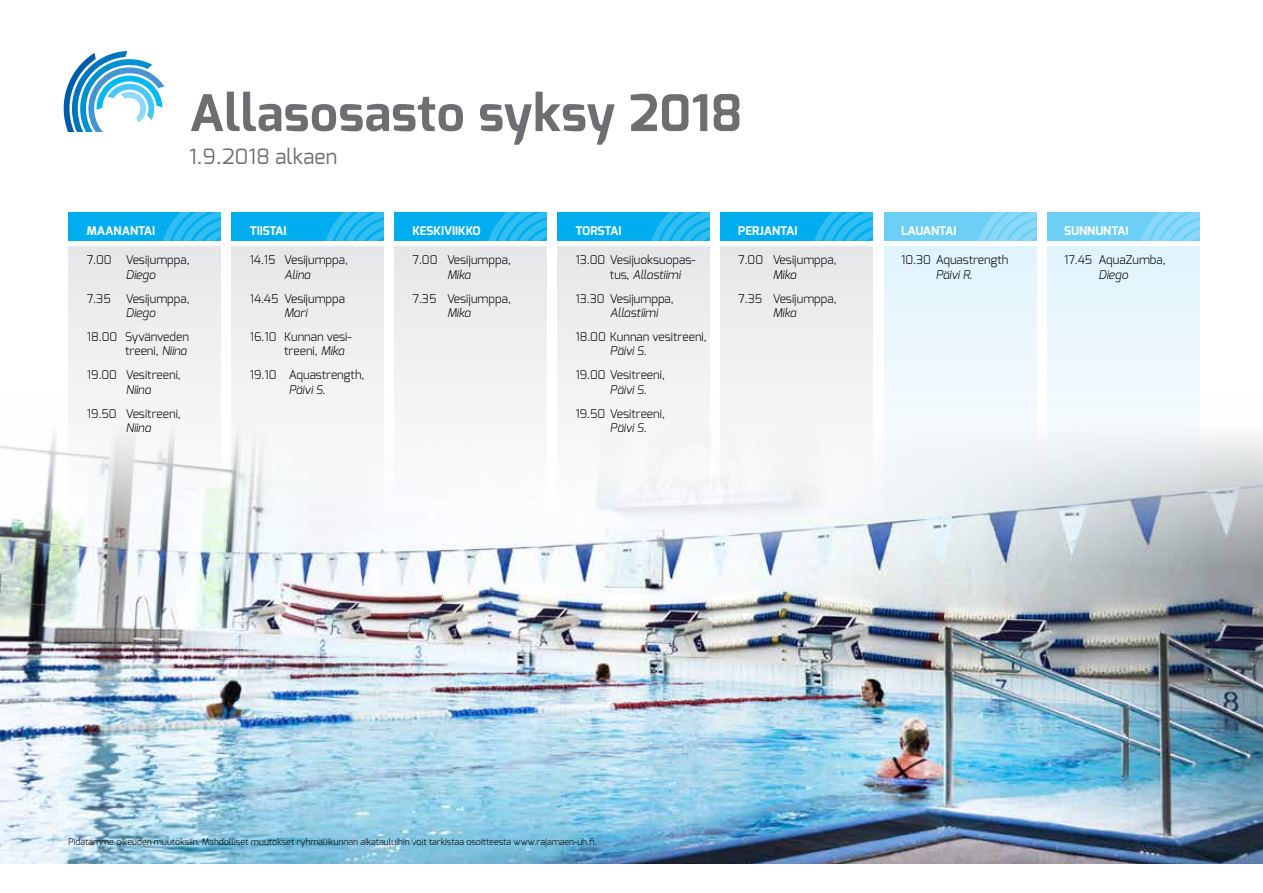
<style>
.page{position:relative;width:1263px;height:893px;background:#fff}
.page>*{position:absolute;margin:0;border:0;box-sizing:border-box;transform-origin:0 0}
.t1{font:700 50.4px "Exo";letter-spacing:.01em;color:#6d6e71}
.t2{font:21px "Exo";letter-spacing:.01em;color:#6d6e71}
.t3{font:300 12px/14.4px "Exo";color:#000}
.t4{font:italic 300 12px "Exo";color:#000}
.t5{font:700 12px "Exo";color:#fff}
.t6{font:300 9px "Exo";color:#000}
.s1{font-style:italic}
</style>
<div class="page">
<img style="left:0;top:398px;width:1263px;height:465px">
<div style="left:884px;top:213px;width:152px;height:28px;background:#6dcff6"></div>
<svg style="left:978px;top:213px;width:58px;height:28px"></svg>
<div style="left:1047px;top:213px;width:152px;height:28px;background:#6dcff6"></div>
<svg style="left:1141px;top:213px;width:58px;height:28px"></svg>
<div style="left:231px;top:213px;width:153px;height:28px;background:#00aeef"></div>
<svg style="left:325px;top:213px;width:59px;height:28px"></svg>
<div style="left:394px;top:213px;width:153px;height:28px;background:#00aeef"></div>
<svg style="left:488px;top:213px;width:59px;height:28px"></svg>
<div style="left:557px;top:213px;width:153px;height:28px;background:#00aeef"></div>
<svg style="left:651px;top:213px;width:59px;height:28px"></svg>
<div style="left:720px;top:213px;width:153px;height:28px;background:#00aeef"></div>
<svg style="left:814px;top:213px;width:59px;height:28px"></svg>
<div style="left:68px;top:213px;width:153px;height:28px;background:#00aeef"></div>
<svg style="left:162px;top:213px;width:59px;height:28px"></svg>
<div style="left:231px;top:246px;width:153px;height:286px;background:#f2f2f3"></div>
<div style="left:394px;top:246px;width:153px;height:286px;background:#f3f3f4"></div>
<div style="left:557px;top:246px;width:153px;height:286px;background:#f2f3f3"></div>
<div style="left:720px;top:246px;width:153px;height:286px;background:#f1f2f3"></div>
<div style="left:884px;top:246px;width:152px;height:286px;background:linear-gradient(to bottom,#ebfbff,#e7edf0)"></div>
<svg style="left:1047px;top:246px;width:152px;height:286px;fill:#e8f6fd"></svg>
<svg style="left:68px;top:246px;width:153px;height:286px;fill:#f0f1f1"></svg>
<svg style="left:64px;top:51px;width:100px;height:80px"></svg>
<h1 class="t1" style="left:189px;top:81px;width:555px">Allasosasto syksy 2018</h1>
<h2 class="t2" style="left:189px;top:143px;width:150px">1.9.2018 alkaen</h2>
<p class="t5" style="left:87px;top:223px;width:70px">MAANANTAI</p>
<p class="t5" style="left:250px;top:223px;width:38px">TIISTAI</p>
<p class="t5" style="left:412px;top:223px;width:70px">KESKIVIIKKO</p>
<p class="t5" style="left:575px;top:223px;width:47px">TORSTAI</p>
<p class="t5" style="left:738px;top:223px;width:61px">PERJANTAI</p>
<p class="t5" style="left:901px;top:223px;width:57px">LAUANTAI</p>
<p class="t5" style="left:1064px;top:223px;width:66px">SUNNUNTAI</p>
<p class="t3" style="left:87px;top:253px;width:104px">7.00 Vesijumppa,</p>
<p class="t4" style="left:126px;top:267px;width:31px">Diego</p>
<p class="t3" style="left:1064px;top:253px;width:103px">17.45 AquaZumba,</p>
<p class="t4" style="left:1098px;top:267px;width:31px">Diego</p>
<p class="t3" style="left:901px;top:253px;width:109px">10.30 Aquastrength</p>
<p class="t4" style="left:936px;top:267px;width:38px">Päivi R.</p>
<p class="t3" style="left:610px;top:253px;width:87px;text-indent:-34px">13.00 Vesijuoksuopas&shy;tus, <span class="s1">Allastiimi</span></p>
<p class="t3" style="left:738px;top:253px;width:100px">7.00 Vesijumppa,</p>
<p class="t3" style="left:250px;top:253px;width:100px">14.15 Vesijumppa,</p>
<p class="t4" style="left:284px;top:267px;width:28px">Alina</p>
<p class="t3" style="left:413px;top:253px;width:100px">7.00 Vesijumppa,</p>
<p class="t4" style="left:447px;top:267px;width:25px">Mika</p>
<p class="t4" style="left:773px;top:267px;width:25px">Mika</p>
<p class="t3" style="left:87px;top:291px;width:25px">7.35</p>
<p class="t3" style="left:126px;top:291px;width:65px">Vesijumppa,</p>
<p class="t4" style="left:126px;top:305px;width:31px">Diego</p>
<p class="t3" style="left:250px;top:291px;width:97px">14.45 Vesijumppa</p>
<p class="t4" style="left:284px;top:305px;width:24px">Mari</p>
<p class="t3" style="left:413px;top:291px;width:100px">7.35 Vesijumppa,</p>
<p class="t4" style="left:447px;top:305px;width:25px">Mika</p>
<p class="t3" style="left:575px;top:291px;width:100px">13.30 Vesijumppa,</p>
<p class="t4" style="left:610px;top:305px;width:50px">Allastiimi</p>
<p class="t3" style="left:87px;top:329px;width:104px;text-align:right">18.00 Syvänveden treeni, <span class="s1">Niina</span></p>
<p class="t3" style="left:284px;top:329px;width:69px;text-indent:-34px">16.10 Kunnan vesi&shy;treeni, <span class="s1">Mika</span></p>
<p class="t3" style="left:575px;top:329px;width:133px">18.00 Kunnan vesitreeni,</p>
<p class="t4" style="left:610px;top:343px;width:38px">Päivi S.</p>
<p class="t3" style="left:87px;top:368px;width:95px">19.00 Vesitreeni,</p>
<p class="t4" style="left:126px;top:382px;width:27px">Niina</p>
<p class="t3" style="left:87px;top:406px;width:95px">19.50 Vesitreeni,</p>
<p class="t4" style="left:126px;top:420px;width:27px">Niina</p>
<p class="t3" style="left:250px;top:368px;width:116px">19.10 Aquastrength,</p>
<p class="t4" style="left:289px;top:382px;width:38px">Päivi S.</p>
<p class="t3" style="left:575px;top:368px;width:91px">19.00 Vesitreeni,</p>
<p class="t4" style="left:610px;top:382px;width:38px">Päivi S.</p>
<p class="t3" style="left:575px;top:406px;width:91px">19.50 Vesitreeni,</p>
<p class="t4" style="left:610px;top:420px;width:38px">Päivi S.</p>
<p class="t3" style="left:738px;top:291px;width:100px">7.35 Vesijumppa,</p>
<p class="t4" style="left:773px;top:305px;width:25px">Mika</p>
<p class="t6" style="left:68px;top:836px;width:530px">Pidätämme oikeuden muutoksiin. Mahdolliset muutokset ryhmäliikunnan aikatauluihin voit tarkistaa osoitteesta www.rajamaen-uh.fi.</p>
</div>
